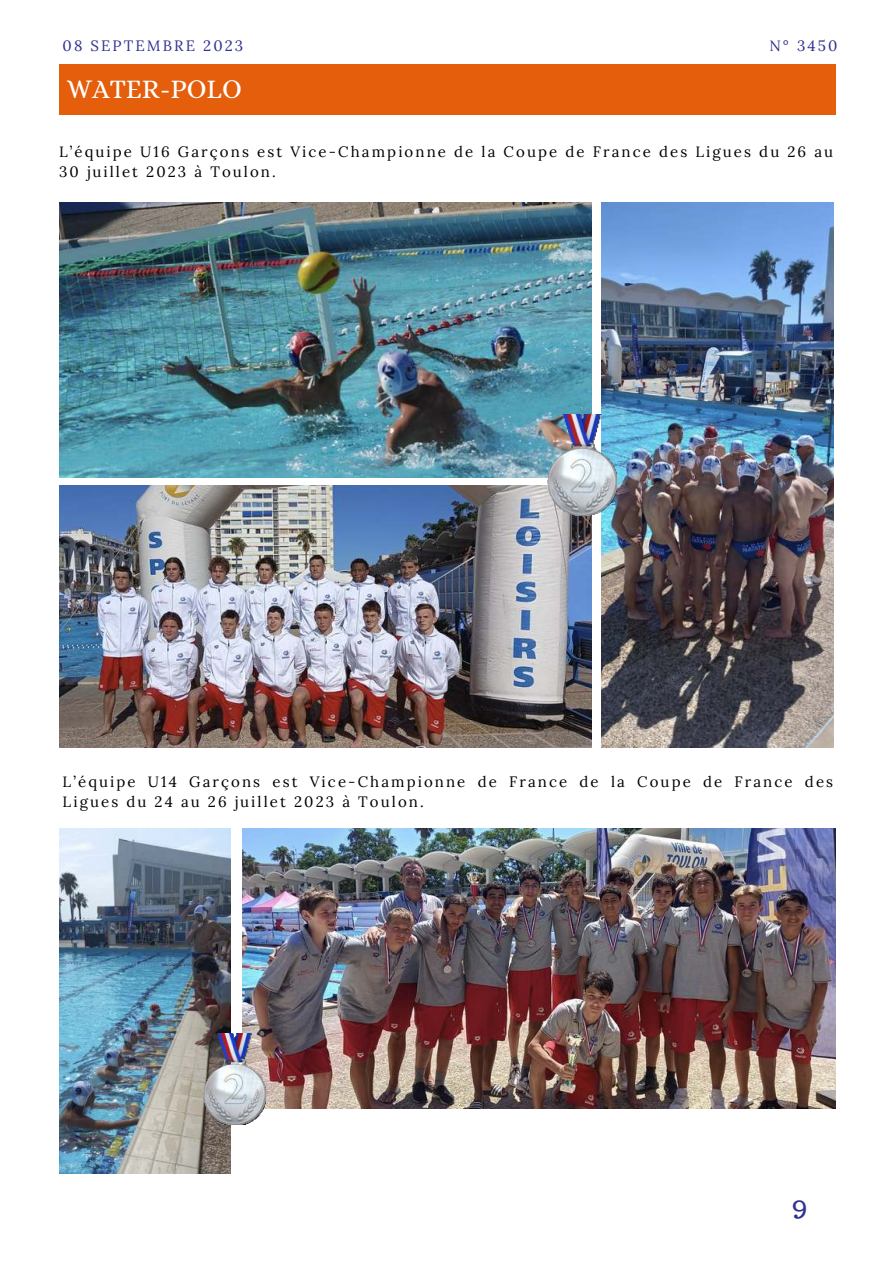
<style>
.page{position:relative;width:893px;height:1264px;background:#fff}
.page>*{position:absolute;margin:0;border:0;box-sizing:border-box;transform-origin:0 0}
.t1{font:27px "Alice";color:#fff}
.t2{font:27px "Trocchi";color:#2e3192}
.t3{font:15px/20.2px "Lora";letter-spacing:.14em;color:#000}
.t4{font:15px "Lora";letter-spacing:.14em;color:#2e3192}
</style>
<div class="page">
<div style="left:59px;top:64px;width:776px;height:51px;background:#e45e0b"></div>
<img style="left:243px;top:828px;width:592px;height:280px">
<img style="left:59px;top:828px;width:171px;height:345px">
<img style="left:59px;top:202px;width:532px;height:275px">
<img style="left:59px;top:486px;width:532px;height:262px">
<img style="left:601px;top:202px;width:232px;height:545px">
<img style="left:203px;top:1033px;width:62px;height:91px">
<img style="left:547px;top:415px;width:69px;height:101px">
<p class="t4" style="left:63px;top:34px;width:182px">08 SEPTEMBRE 2023</p>
<p class="t4" style="left:769px;top:34px;width:69px">N° 3450</p>
<h1 class="t1" style="left:67px;top:74px;width:176px">WATER-POLO</h1>
<p class="t3" style="left:59px;top:140px;width:775px">L’équipe U16 Garçons est Vice-Championne de la Coupe de France des Ligues du 26 au<br>30 juillet 2023 à Toulon.</p>
<p class="t3" style="left:63px;top:770px;width:772px">L’équipe U14 Garçons est Vice-Championne de France de la Coupe de France des<br>Ligues du 24 au 26 juillet 2023 à Toulon.</p>
<h1 class="t2" style="left:791px;top:1186px;width:18px">9</h1>
</div>
